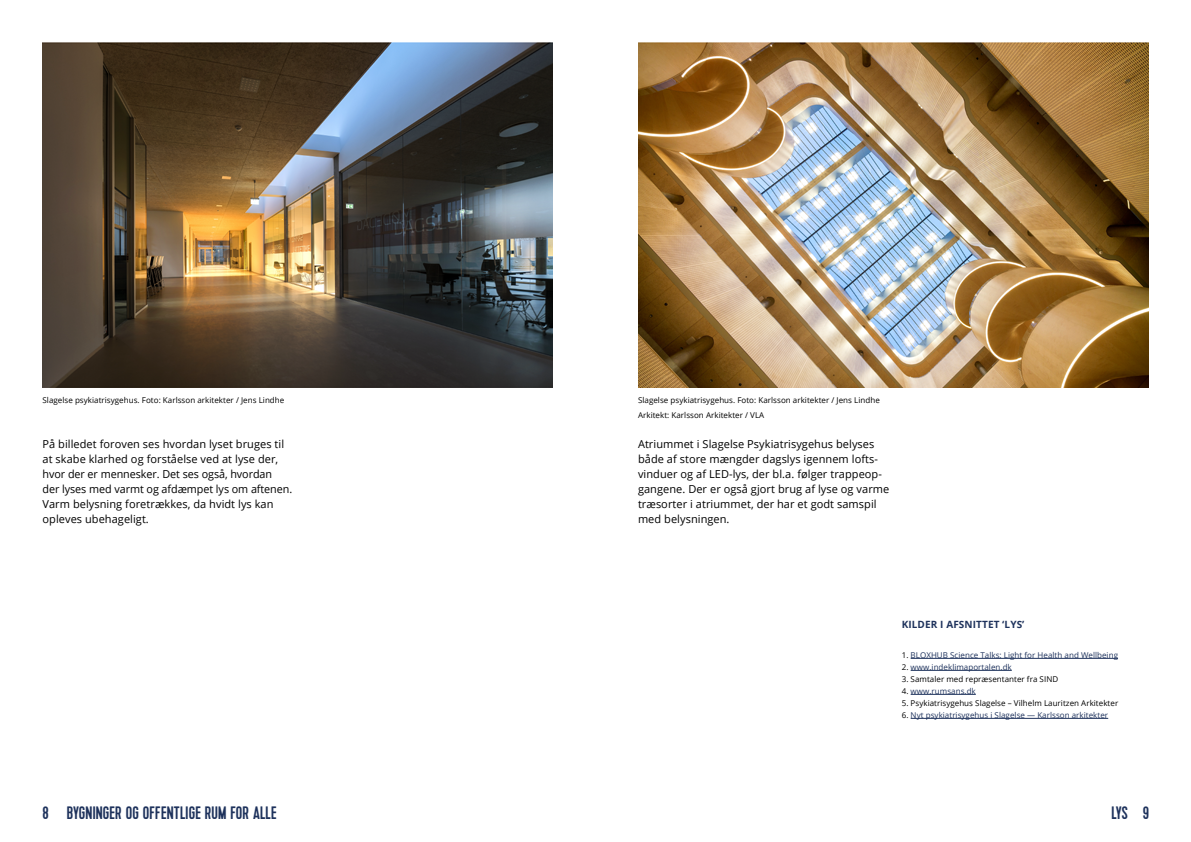
<style>
.page{position:relative;width:1191px;height:842px;background:#fff}
.page>*{position:absolute;margin:0;border:0;box-sizing:border-box;transform-origin:0 0}
.t1{font:18px "Kapra";letter-spacing:.01em;color:#1e325c}
.Paragraph_1__Sort{font:11px/15px "Open Sans";letter-spacing:.005em;color:#000}
.Mellemrubrik_blå__H4{font:700 10px "Open Sans";letter-spacing:.01em;color:#1e325c}
.Paragraph_1__Sort-2{font:8px "Open Sans";letter-spacing:.005em;color:#000}
.Paragraph_1__Sort-3{font:8px "Open Sans";letter-spacing:.005em;color:#1e325c}
.Mellemrubrik_blå__H4-2{font:8px "Open Sans";letter-spacing:.005em;color:#1e325c}
.s1{color:#000}
</style>
<div class="page">
<img style="left:43px;top:43px;width:510px;height:345px">
<img style="left:638px;top:43px;width:510px;height:345px">
<hr style="left:910px;top:658px;width:208px;height:1px;background:#1e325c">
<hr style="left:910px;top:670px;width:101px;height:1px;background:#1e325c">
<hr style="left:910px;top:694px;width:65px;height:1px;background:#1e325c">
<hr style="left:910px;top:718px;width:198px;height:1px;background:#1e325c">
<p class="Paragraph_1__Sort-2" style="left:43px;top:394px;width:243px">Slagelse psykiatrisygehus. Foto: Karlsson arkitekter / Jens Lindhe</p>
<p class="Paragraph_1__Sort-2" style="left:638px;top:394px;width:243px">Slagelse psykiatrisygehus. Foto: Karlsson arkitekter / Jens Lindhe</p>
<p class="Paragraph_1__Sort-2" style="left:638px;top:409px;width:128px">Arkitekt: Karlsson Arkitekter / VLA</p>
<p class="Paragraph_1__Sort" style="left:43px;top:436px;width:243px">På billedet foroven ses hvordan lyset bruges til at skabe klarhed og forståelse ved at lyse der, hvor der er mennesker. Det ses også, hvordan</p>
<p class="Paragraph_1__Sort" style="left:43px;top:481px;width:251px">der lyses med varmt og afdæmpet lys om aftenen.</p>
<p class="Paragraph_1__Sort" style="left:43px;top:496px;width:232px">Varm belysning foretrækkes, da hvidt lys kan opleves ubehageligt.</p>
<p class="Paragraph_1__Sort" style="left:638px;top:436px;width:253px">Atriummet i Slagelse Psykiatrisygehus belyses både af store mængder dagslys igennem lofts&shy;vinduer og af LED-lys, der bl.a. følger trappeop&shy;gangene. Der er også gjort brug af lyse og varme træsorter i atriummet, der har et godt samspil med belysningen.</p>
<h4 class="Mellemrubrik_blå__H4" style="left:901px;top:617px;width:124px">KILDER I AFSNITTET ‘LYS’</h4>
<h4 class="Mellemrubrik_blå__H4-2" style="left:901px;top:649px;width:218px"><span class="s1">1.</span> BLOXHUB Science Talks: Light for Health and Wellbeing</h4>
<p class="Paragraph_1__Sort-3" style="left:901px;top:661px;width:112px"><span class="s1">2.</span> www.indeklimaportalen.dk</p>
<p class="Paragraph_1__Sort-2" style="left:901px;top:673px;width:158px">3. Samtaler med repræsentanter fra SIND</p>
<p class="Paragraph_1__Sort-3" style="left:901px;top:685px;width:76px"><span class="s1">4.</span> www.rumsans.dk</p>
<p class="Paragraph_1__Sort-2" style="left:901px;top:697px;width:218px">5. Psykiatrisygehus Slagelse – Vilhelm Lauritzen Arkitekter</p>
<p class="Paragraph_1__Sort-3" style="left:901px;top:709px;width:208px"><span class="s1">6.</span> Nyt psykiatrisygehus i Slagelse — Karlsson arkitekter</p>
<h1 class="t1" style="left:43px;top:802px;width:236px">8 BYGNINGER OG OFFENTLIGE RUM FOR ALLE</h1>
<h1 class="t1" style="left:1111px;top:802px;width:39px">LYS 9</h1>
</div>
